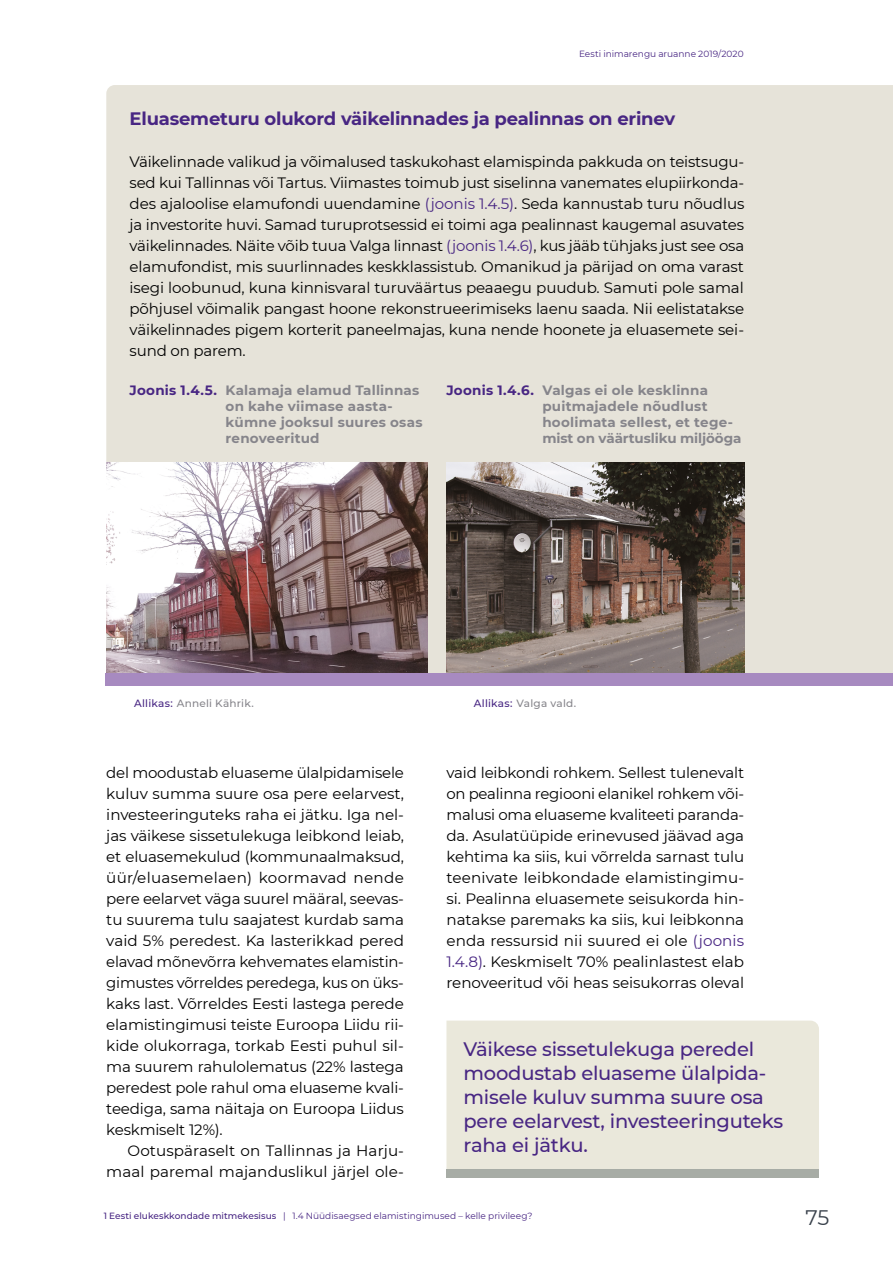
<style>
.page{position:relative;width:893px;height:1263px;background:#fff}
.page>*{position:absolute;margin:0;border:0;box-sizing:border-box;transform-origin:0 0}
.t1{font:21px "Montserrat";color:#39414b}
.t2{font:500 19.5px/24px "Montserrat";letter-spacing:-.01em;color:#482683}
.t3{font:700 18px "Montserrat";letter-spacing:-.01em;color:#482683}
.t4{font:15px/21px "Montserrat";letter-spacing:-.01em;color:#000;text-align:justify}
.t5{font:700 13.5px/16.2px "Montserrat";letter-spacing:.015em;color:#86858b}
.t6{font:500 10.5px "Montserrat";letter-spacing:.02em;color:#86858b}
.t7{font:9px "Montserrat";color:#482683}
.s1{color:#482683}
.s2{font-weight:500}
</style>
<div class="page">
<div style="left:446px;top:1020px;width:373px;height:149px;background:#eae8db"></div>
<div style="left:446px;top:1169px;width:373px;height:9px;background:#a7aca5"></div>
<div style="left:106px;top:85px;width:787px;height:588px;background:#e6e3d9"></div>
<div style="left:106px;top:673px;width:787px;height:13px;background:#a78ac0"></div>
<img style="left:106px;top:463px;width:321px;height:210px">
<img style="left:446px;top:463px;width:298px;height:210px">
<p class="t7" style="left:579px;top:47px;width:166px">Eesti inimarengu aruanne 2019/2020</p>
<p class="t3" style="left:130px;top:105px;width:547px">Eluasemeturu olukord väikelinnades ja pealinnas on erinev</p>
<p class="t4" style="left:130px;top:150px;width:616px">Väikelinnade valikud ja võimalused taskukohast elamispinda pakkuda on teistsugu&shy;sed kui Tallinnas või Tartus. Viimastes toimub just siselinna vanemates elupiirkonda&shy;des ajaloolise elamufondi uuendamine <span class="s1">(joonis 1.4.5)</span>. Seda kannustab turu nõudlus ja investorite huvi. Samad turuprotsessid ei toimi aga pealinnast kaugemal asuvates väikelinnades. Näite võib tuua Valga linnast <span class="s1">(joonis 1.4.6)</span>, kus jääb tühjaks just see osa elamufondist, mis suurlinnades keskklassistub. Omanikud ja pärijad on oma varast isegi loobunud, kuna kinnisvaral turuväärtus peaaegu puudub. Samuti pole samal põhjusel võimalik pangast hoone rekonstrueerimiseks laenu saada. Nii eelistatakse väikelinnades pigem korterit paneelmajas, kuna nende hoonete ja eluasemete sei&shy;sund on parem.</p>
<p class="t5" style="left:226px;top:381px;width:199px;text-indent:-96px"><span class="s1">Joonis 1.4.5.</span> Kalamaja elamud Tallinnas on kahe viimase aasta&shy;kümne jooksul suures osas renoveeritud</p>
<p class="t5" style="left:542px;top:381px;width:200px;text-indent:-96px"><span class="s1">Joonis 1.4.6.</span> Valgas ei ole kesklinna puitmajadele nõudlust hoolimata sellest, et tege&shy;mist on väärtusliku miljööga</p>
<p class="t6" style="left:134px;top:695px;width:121px"><span class="s1">Allikas:</span> Anneli Kährik.</p>
<p class="t4" style="left:106px;top:761px;width:299px">del moodustab eluaseme ülalpidamisele kuluv summa suure osa pere eelarvest, investeeringuteks raha ei jätku. Iga nel&shy;jas väikese sissetulekuga leibkond leiab, et eluasemekulud (kommunaalmaksud, üür/eluasemelaen) koormavad nende pere eelarvet väga suurel määral, seevas&shy;tu suurema tulu saajatest kurdab sama vaid 5% peredest. Ka lasterikkad pered elavad mõnevõrra kehvemates elamistin&shy;gimustes võrreldes peredega, kus on üks&shy;kaks last. Võrreldes Eesti lastega perede elamistingimusi teiste Euroopa Liidu rii&shy;kide olukorraga, torkab Eesti puhul sil&shy;ma suurem rahulolematus (22% lastega peredest pole rahul oma eluaseme kvali&shy;teediga, sama näitaja on Euroopa Liidus keskmiselt 12%).</p>
<p class="t4" style="left:106px;top:1139px;width:299px;text-align:right">Ootuspäraselt on Tallinnas ja Harju&shy;maal paremal majanduslikul järjel ole-</p>
<p class="t6" style="left:474px;top:695px;width:104px"><span class="s1">Allikas:</span> Valga vald.</p>
<p class="t4" style="left:446px;top:761px;width:299px">vaid leibkondi rohkem. Sellest tulenevalt on pealinna regiooni elanikel rohkem või&shy;malusi oma eluaseme kvaliteeti paranda&shy;da. Asulatüüpide erinevused jäävad aga kehtima ka siis, kui võrrelda sarnast tulu teenivate leibkondade elamistingimu&shy;si. Pealinna eluasemete seisukorda hin&shy;natakse paremaks ka siis, kui leibkonna enda ressursid nii suured ei ole <span class="s1">(joonis 1.4.8)</span>. Keskmiselt 70% pealinlastest elab renoveeritud või heas seisukorras oleval</p>
<h2 class="t2" style="left:463px;top:1036px;width:321px">Väikese sissetulekuga peredel moodustab eluaseme ülalpida&shy;misele kuluv summa suure osa pere eelarvest, investeeringuteks raha ei jätku.</h2>
<p class="t7" style="left:104px;top:1209px;width:430px"><span class="s2">1 Eesti elukeskkondade mitmekesisus</span> | 1.4 Nüüdisaegsed elamistingimused – kelle privileeg?</p>
<h1 class="t1" style="left:806px;top:1203px;width:25px">75</h1>
</div>
